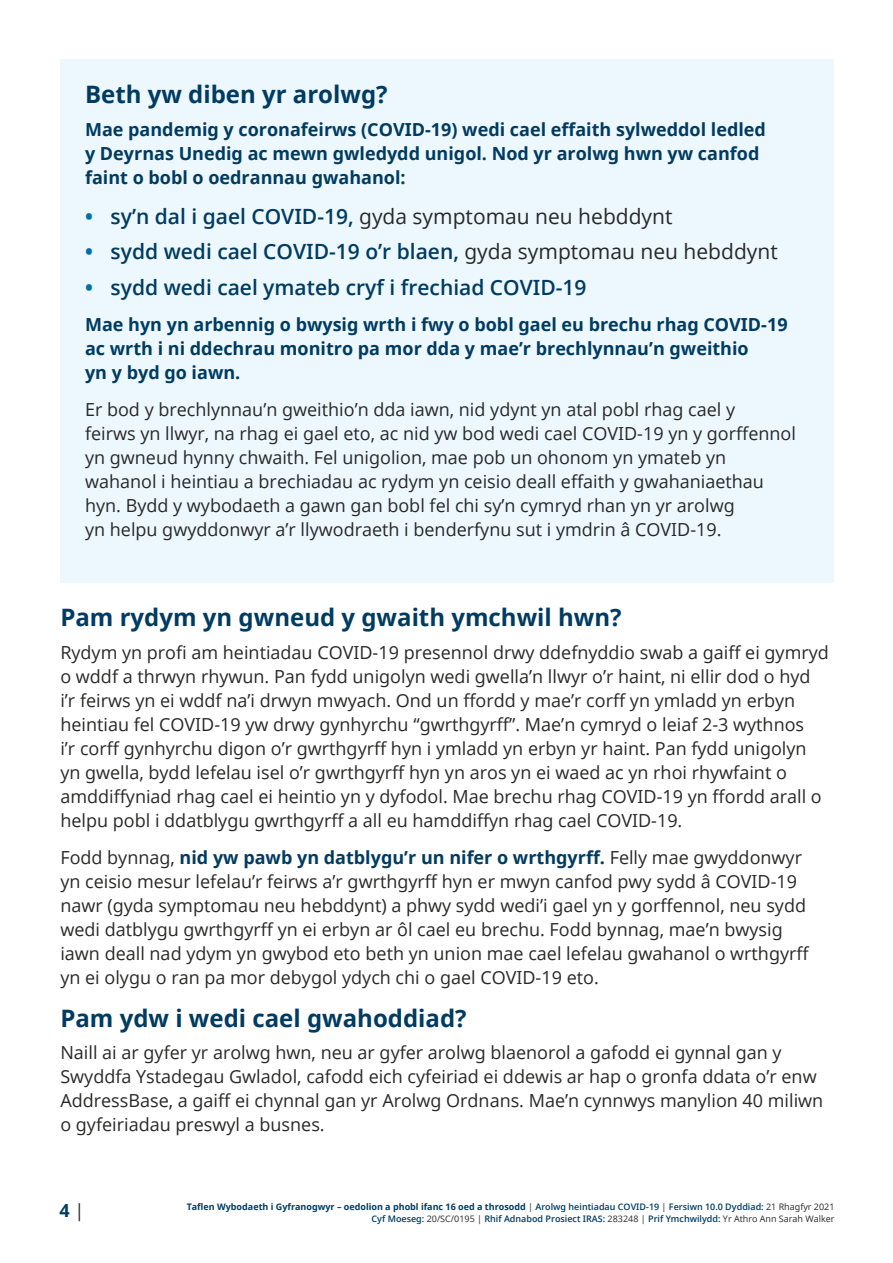
<style>
.page{position:relative;width:893px;height:1263px;background:#fff}
.page>*{position:absolute;margin:0;border:0;box-sizing:border-box;transform-origin:0 0}
.t1{font:700 24px "Open Sans";color:#003b61}
.t2{font:600 21px "Open Sans";color:#003b61}
.t3{font:21px "Open Sans";color:#282827}
.Body_Text{font:18px/24px "Open Sans";color:#282827}
.Body_Text-2{font:700 18px/24px "Open Sans";color:#003b61}
.Footer_Right_Aligned{font:600 9px/12px "Open Sans";color:#003b61;text-align:right}
.s1{font-weight:700;color:#006eae}
.s2{font-weight:600;color:#003b61}
.s3{font-weight:400;color:#282827}
.s4{font-weight:700;color:#003b61}
.s5{font-weight:700}
</style>
<div class="page">
<div style="left:60px;top:60px;width:773px;height:523px;background:#edf7fe"></div>
<h2 class="t1" style="left:85px;top:78px;width:304px">Beth yw diben yr arolwg?</h2>
<p class="Body_Text-2" style="left:85px;top:117px;width:682px">Mae pandemig y coronafeirws (COVID-19) wedi cael effaith sylweddol ledled y Deyrnas Unedig ac mewn gwledydd unigol. Nod yr arolwg hwn yw canfod faint o bobl o oedrannau gwahanol:</p>
<p class="t3" style="left:85px;top:202px;width:589px"><span class="s1">•</span> <span class="s2">sy’n dal i gael COVID-19,</span> gyda symptomau neu hebddynt</p>
<p class="t2" style="left:85px;top:237px;width:694px"><span class="s1">•</span> sydd wedi cael COVID-19 o’r blaen, <span class="s3">gyda symptomau neu hebddynt</span></p>
<p class="t2" style="left:85px;top:273px;width:503px"><span class="s1">•</span> sydd wedi cael ymateb cryf i frechiad COVID-19</p>
<p class="Body_Text-2" style="left:85px;top:312px;width:704px">Mae hyn yn arbennig o bwysig wrth i fwy o bobl gael eu brechu rhag COVID-19 ac wrth i ni ddechrau monitro pa mor dda y mae’r brechlynnau’n gweithio<br>yn y byd go iawn.</p>
<p class="Body_Text" style="left:85px;top:397px;width:712px">Er bod y brechlynnau’n gweithio’n dda iawn, nid ydynt yn atal pobl rhag cael y<br>feirws yn llwyr, na rhag ei gael eto, ac nid yw bod wedi cael COVID-19 yn y gorffennol yn gwneud hynny chwaith. Fel unigolion, mae pob un ohonom yn ymateb yn wahanol i heintiau a brechiadau ac rydym yn ceisio deall effaith y gwahaniaethau hyn. Bydd y wybodaeth a gawn gan bobl fel chi sy’n cymryd rhan yn yr arolwg<br>yn helpu gwyddonwyr a’r llywodraeth i benderfynu sut i ymdrin â COVID-19.</p>
<h2 class="t1" style="left:60px;top:601px;width:563px">Pam rydym yn gwneud y gwaith ymchwil hwn?</h2>
<p class="Body_Text" style="left:60px;top:640px;width:770px">Rydym yn profi am heintiadau COVID-19 presennol drwy ddefnyddio swab a gaiff ei gymryd o wddf a thrwyn rhywun. Pan fydd unigolyn wedi gwella’n llwyr o’r haint, ni ellir dod o hyd i’r feirws yn ei wddf na’i drwyn mwyach. Ond un ffordd y mae’r corff yn ymladd yn erbyn heintiau fel COVID-19 yw drwy gynhyrchu “gwrthgyrff”. Mae’n cymryd o leiaf 2-3 wythnos<br>i’r corff gynhyrchu digon o’r gwrthgyrff hyn i ymladd yn erbyn yr haint. Pan fydd unigolyn yn gwella, bydd lefelau isel o’r gwrthgyrff hyn yn aros yn ei waed ac yn rhoi rhywfaint o amddiffyniad rhag cael ei heintio yn y dyfodol. Mae brechu rhag COVID-19 yn ffordd arall o helpu pobl i ddatblygu gwrthgyrff a all eu hamddiffyn rhag cael COVID-19.</p>
<p class="Body_Text" style="left:60px;top:845px;width:750px">Fodd bynnag, <span class="s4">nid yw pawb yn datblygu’r un nifer o wrthgyrff.</span> Felly mae gwyddonwyr yn ceisio mesur lefelau’r feirws a’r gwrthgyrff hyn er mwyn canfod pwy sydd â COVID-19 nawr (gyda symptomau neu hebddynt) a phwy sydd wedi’i gael yn y gorffennol, neu sydd wedi datblygu gwrthgyrff yn ei erbyn ar ôl cael eu brechu. Fodd bynnag, mae’n bwysig iawn deall nad ydym yn gwybod eto beth yn union mae cael lefelau gwahanol o wrthgyrff yn ei olygu o ran pa mor debygol ydych chi o gael COVID-19 eto.</p>
<h2 class="t1" style="left:60px;top:1001px;width:408px">Pam ydw i wedi cael gwahoddiad?</h2>
<p class="Body_Text" style="left:60px;top:1040px;width:764px">Naill ai ar gyfer yr arolwg hwn, neu ar gyfer arolwg blaenorol a gafodd ei gynnal gan y Swyddfa Ystadegau Gwladol, cafodd eich cyfeiriad ei ddewis ar hap o gronfa ddata o’r enw AddressBase, a gaiff ei chynnal gan yr Arolwg Ordnans. Mae’n cynnwys manylion 40 miliwn o gyfeiriadau preswyl a busnes.</p>
<p class="Body_Text-2" style="left:60px;top:1198px;width:26px">4 <span class="s3">|</span></p>
<p class="Footer_Right_Aligned" style="left:187px;top:1201px;width:649px"><span class="s5">Taflen Wybodaeth i Gyfranogwyr – oedolion a phobl ifanc 16 oed a throsodd</span> <span class="s3">|</span> Arolwg heintiadau COVID-19 <span class="s3">|</span> Fersiwn 10.0 Dyddiad: <span class="s3">21 Rhagfyr 2021<br></span>Cyf Moeseg: <span class="s3">20/SC/0195 |</span> Rhif Adnabod Prosiect IRAS: <span class="s3">283248 |</span> Prif Ymchwilydd: <span class="s3">Yr Athro Ann Sarah Walker</span></p>
</div>
